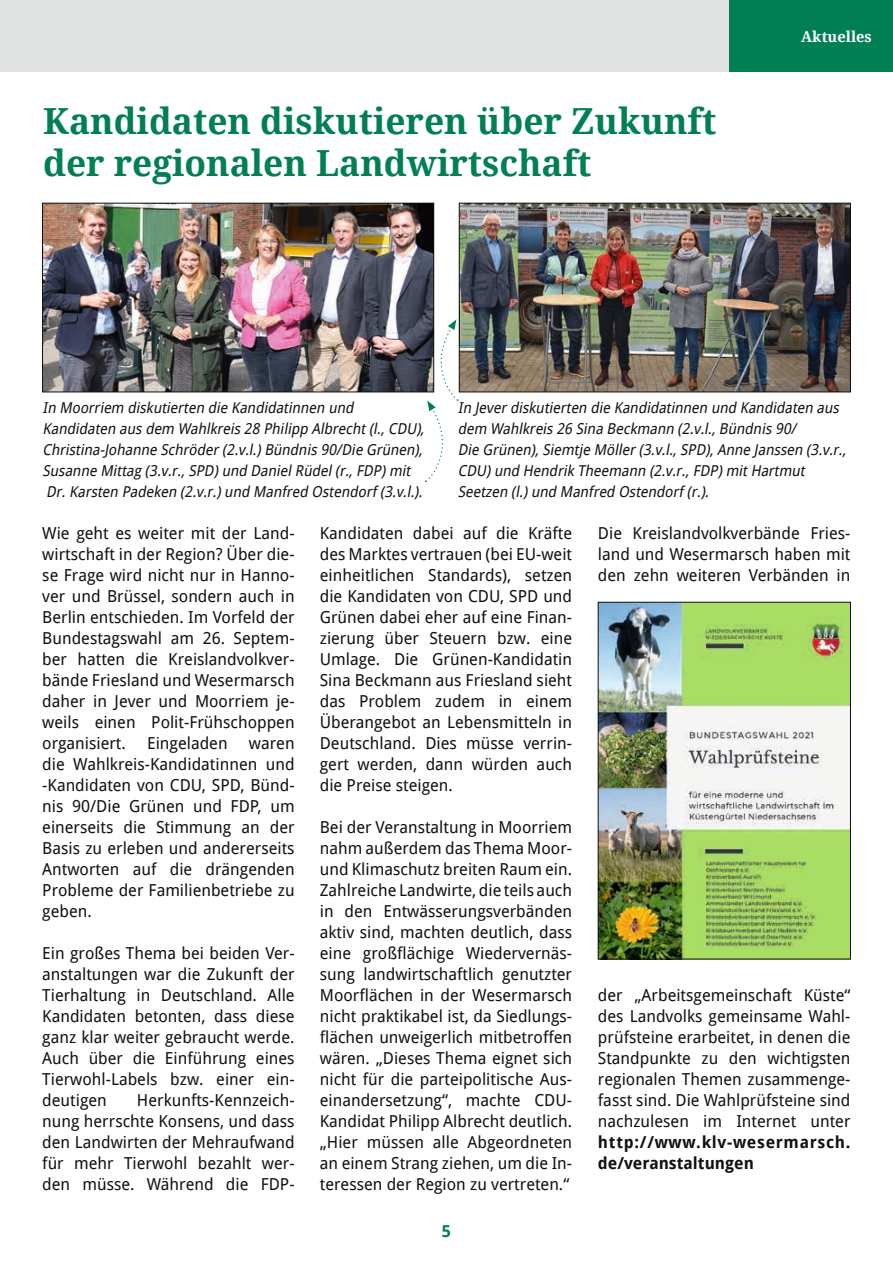
<style>
.page{position:relative;width:893px;height:1263px;background:#fff}
.page>*{position:absolute;margin:0;border:0;box-sizing:border-box;transform-origin:0 0}
.t1{font:700 36px/42px "Droid Serif";color:#007f55}
.t2{font:16.5px/21px "Droid Sans";color:#11110f;text-align:justify}
.t3{font:700 16.5px/21px "Droid Sans";letter-spacing:.04em;color:#11110f}
.t4{font:700 16.5px "Droid Sans";color:#007f55}
.t5{font:italic 15px/21px "Droid Sans";color:#11110f;scale:.95 1}
.t6{font:700 15px "Droid Serif";color:#fff}
</style>
<div class="page">
<div style="left:0;top:0;width:893px;height:72px;background:#e0e2e2"></div>
<div style="left:729px;top:0;width:164px;height:72px;background:#007f55"></div>
<img style="left:461px;top:205px;width:388px;height:185px">
<div style="left:459px;top:203px;width:392px;height:189px;border:1px solid #11110f"></div>
<img style="left:44px;top:205px;width:388px;height:185px">
<div style="left:42px;top:203px;width:392px;height:189px;border:1px solid #11110f"></div>
<img style="left:600px;top:604px;width:249px;height:353px">
<div style="left:598px;top:602px;width:253px;height:357px;border:1px solid #11110f"></div>
<svg style="left:427px;top:319px;width:31px;height:163px"></svg>
<h1 class="t1" style="left:43px;top:101px;width:675px">Kandidaten diskutieren über Zukunft der regionalen Landwirtschaft</h1>
<p class="t6" style="left:801px;top:28px;width:72px">Aktuelles</p>
<p class="t5" style="left:43px;top:397px;width:407px">In Moorriem diskutierten die Kandidatinnen und Kandidaten aus dem Wahlkreis 28 Philipp Albrecht(l.,CDU), Christina-Johanne Schröder(2.v.l.)Bündnis 90/Die Grünen), Susanne Mittag (3.v.r.,SPD)und DanielRüdel(r.,FDP)mit Dr.Karsten Padeken (2.v.r.)und Manfred Ostendorf (3.v.l.).</p>
<p class="t5" style="left:458px;top:397px;width:413px">In Jeverdiskutierten die Kandidatinnen und Kandidaten aus dem Wahlkreis 26 Sina Beckmann (2.v.l.,Bündnis 90/<br>Die Grünen),Siemtje Möller(3.v.l.,SPD),Anne Janssen (3.v.r., CDU)und Hendrik Theemann (2.v.r.,FDP)mitHartmut Seetzen (l.)und Manfred Ostendorf (r.).</p>
<p class="t2" style="left:42px;top:523px;width:254px">Wie geht es weiter mit der Land&shy;wirtschaft in der Region? Über die&shy;se Frage wird nicht nur in Hanno&shy;ver und Brüssel, sondern auch in Berlin entschieden. Im Vorfeld der Bundestagswahl am 26. Septem&shy;ber hatten die Kreislandvolkver&shy;bände Friesland und Wesermarsch daher in Jever und Moorriem je&shy;weils einen Polit-Frühschoppen organisiert.</p>
<p class="t2" style="left:147px;top:733px;width:82px">Eingeladen</p>
<p class="t2" style="left:42px;top:733px;width:254px;text-indent:207px">waren die Wahlkreis-Kandidatinnen und -Kandidaten von CDU, SPD, Bünd&shy;nis 90/Die Grünen und FDP, um einerseits die Stimmung an der Basis zu erleben und andererseits Antworten auf die drängenden Probleme der Familienbetriebe zu geben.</p>
<p class="t2" style="left:42px;top:943px;width:254px">Ein großes Thema bei beiden Ver&shy;anstaltungen war die Zukunft der Tierhaltung in Deutschland. Alle Kandidaten betonten, dass diese ganz klar weiter gebraucht werde.<br>Auch über die Einführung eines Tierwohl-Labels bzw. einer ein&shy;deutigen</p>
<p class="t2" style="left:42px;top:1090px;width:254px;text-indent:95px">Herkunfts-Kennzeich&shy;nung herrschte Konsens, und dass den Landwirten der Mehraufwand für mehr Tierwohl bezahlt wer&shy;den müsse. Während die FDP-</p>
<p class="t2" style="left:320px;top:523px;width:254px">Kandidaten dabei auf die Kräfte des Marktes vertrauen (bei EU-weit einheitlichen Standards), setzen die Kandidaten von CDU, SPD und Grünen dabei eher auf eine Finan&shy;zierung über Steuern bzw. eine Umlage. Die Grünen-Kandidatin Sina Beckmann aus Friesland sieht das Problem zudem in einem Überangebot an Lebensmitteln in Deutschland. Dies müsse verrin&shy;gert werden, dann würden auch die Preise steigen.</p>
<p class="t2" style="left:320px;top:817px;width:254px">Bei der Veranstaltung in Moorriem nahm außerdem das Thema Moor&shy;und Klimaschutz breiten Raum ein.<br>Zahlreiche Landwirte, die teils auch in den Entwässerungsverbänden aktiv sind, machten deutlich, dass eine großflächige Wiedervernäs&shy;sung landwirtschaftlich genutzter Moorflächen in der Wesermarsch nicht praktikabel ist, da Siedlungs&shy;flächen unweigerlich mitbetroffen wären. „Dieses Thema eignet sich nicht für die parteipolitische Aus&shy;einandersetzung“, machte CDU-Kandidat Philipp Albrecht deutlich. „Hier müssen alle Abgeordneten an einem Strang ziehen, um die In&shy;teressen der Region zu vertreten.“</p>
<p class="t4" style="left:442px;top:1222px;width:11px">5</p>
<p class="t2" style="left:598px;top:523px;width:254px">Die Kreislandvolkverbände Fries&shy;land und Wesermarsch haben mit den zehn weiteren Verbänden in</p>
<p class="t2" style="left:598px;top:985px;width:254px">der „Arbeitsgemeinschaft Küste“ des Landvolks gemeinsame Wahl&shy;prüfsteine erarbeitet, in denen die Standpunkte zu den wichtigsten regionalen Themen zusammenge&shy;fasst sind. Die Wahlprüfsteine sind nachzulesen im Internet unter</p>
<p class="t3" style="left:598px;top:1132px;width:254px">http://www.klv-wesermarsch. de/veranstaltungen</p>
</div>
